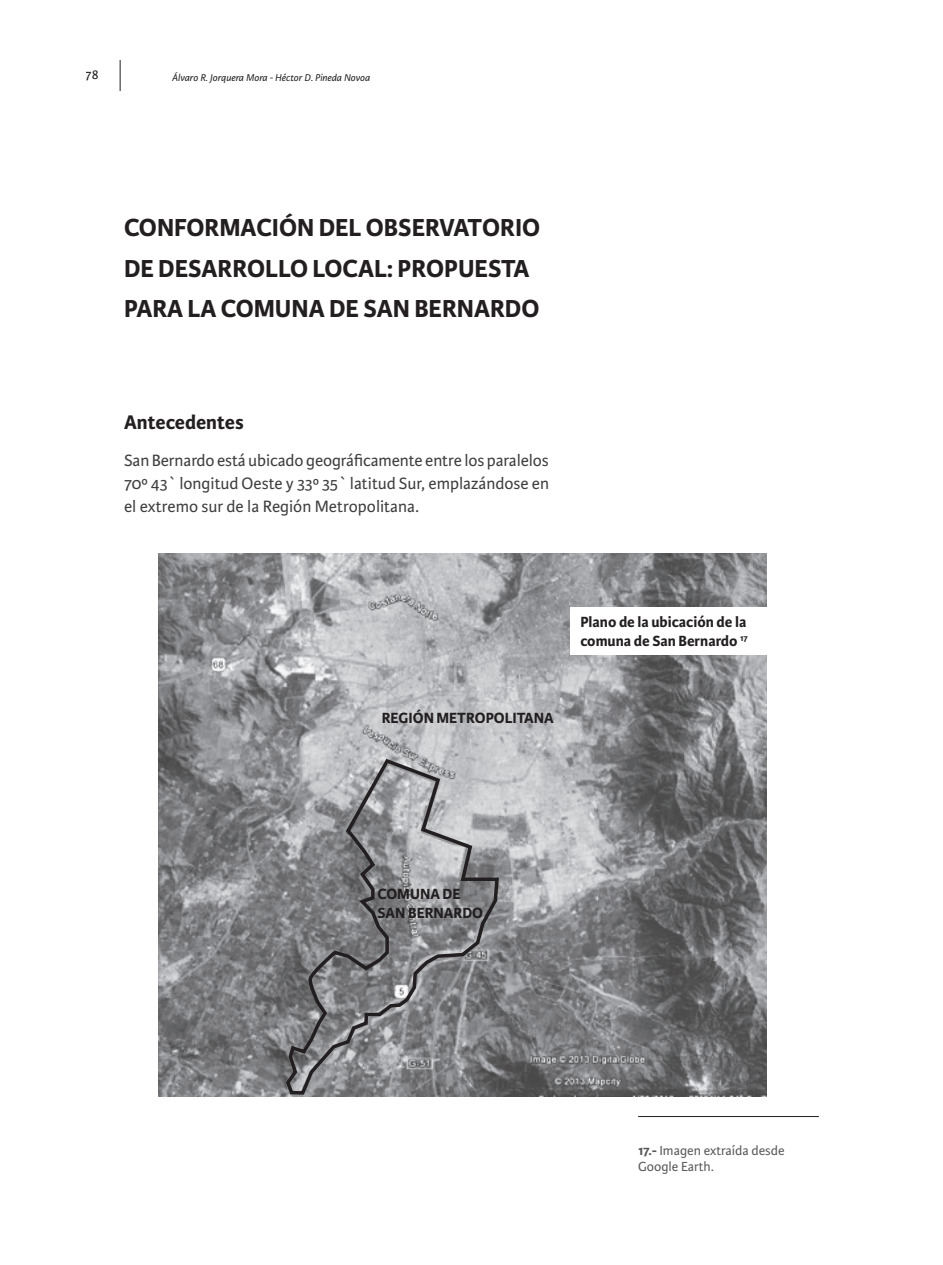
<style>
.page{position:relative;width:943px;height:1265px;background:#fff}
.page>*{position:absolute;margin:0;border:0;box-sizing:border-box;transform-origin:0 0}
.t1{font:700 26.25px/40.2px "Karmina Sans";color:#231f20}
.t2{font:700 21px "Karmina Sans";color:#231f20}
.t3{font:17.5px/22.8px "Karmina Sans";color:#3e3e3f;text-align:justify}
.t4{font:700 15.75px/19.2px "Karmina Sans";color:#231f20}
.t5{font:14px/16.8px "Karmina Sans";color:#57585a}
.t6{font:14px "Karmina Sans";color:#231f20}
.t7{font:italic 10.5px "Karmina Sans";color:#231f20}
.s1{font-weight:700}
</style>
<div class="page">
<hr style="left:120px;top:60px;width:1px;height:31px;background:#231f20">
<hr style="left:638px;top:1116px;width:181px;height:1px;background:#231f20">
<img style="left:159px;top:554px;width:607px;height:543px">
<div style="left:570px;top:607px;width:301px;height:48px;background:#fff"></div>
<svg style="left:284px;top:757px;width:217px;height:339px"></svg>
<p class="t6" style="left:86px;top:66px;width:15px">78</p>
<p class="t7" style="left:172px;top:71px;width:199px">Álvaro R. Jorquera Mora - Héctor D. Pineda Novoa</p>
<h1 class="t1" style="left:124px;top:208px;width:417px">CONFORMACIÓN DEL OBSERVATORIO<br>DE DESARROLLO LOCAL: PROPUESTA<br>PARA LA COMUNA DE SAN BERNARDO</h1>
<p class="t2" style="left:124px;top:410px;width:121px">Antecedentes</p>
<p class="t3" style="left:124px;top:450px;width:426px">San Bernardo está ubicado geográficamente entre los paralelos 70º 43` longitud Oeste y 33º 35` latitud Sur, emplazándose en el extremo sur de la Región Metropolitana.</p>
<p class="t4" style="left:382px;top:709px;width:173px">REGIÓN METROPOLITANA</p>
<p class="t4" style="left:580px;top:612px;width:169px">Plano de la ubicación de la comuna de San Bernardo <sup>17</sup></p>
<p class="t4" style="left:377px;top:885px;width:107px;line-height:18.7px">COMUNA DE<br>SAN BERNARDO</p>
<p class="t5" style="left:638px;top:1142px;width:148px"><span class="s1">17.-</span> Imagen extraída desde<br>Google Earth.</p>
</div>
